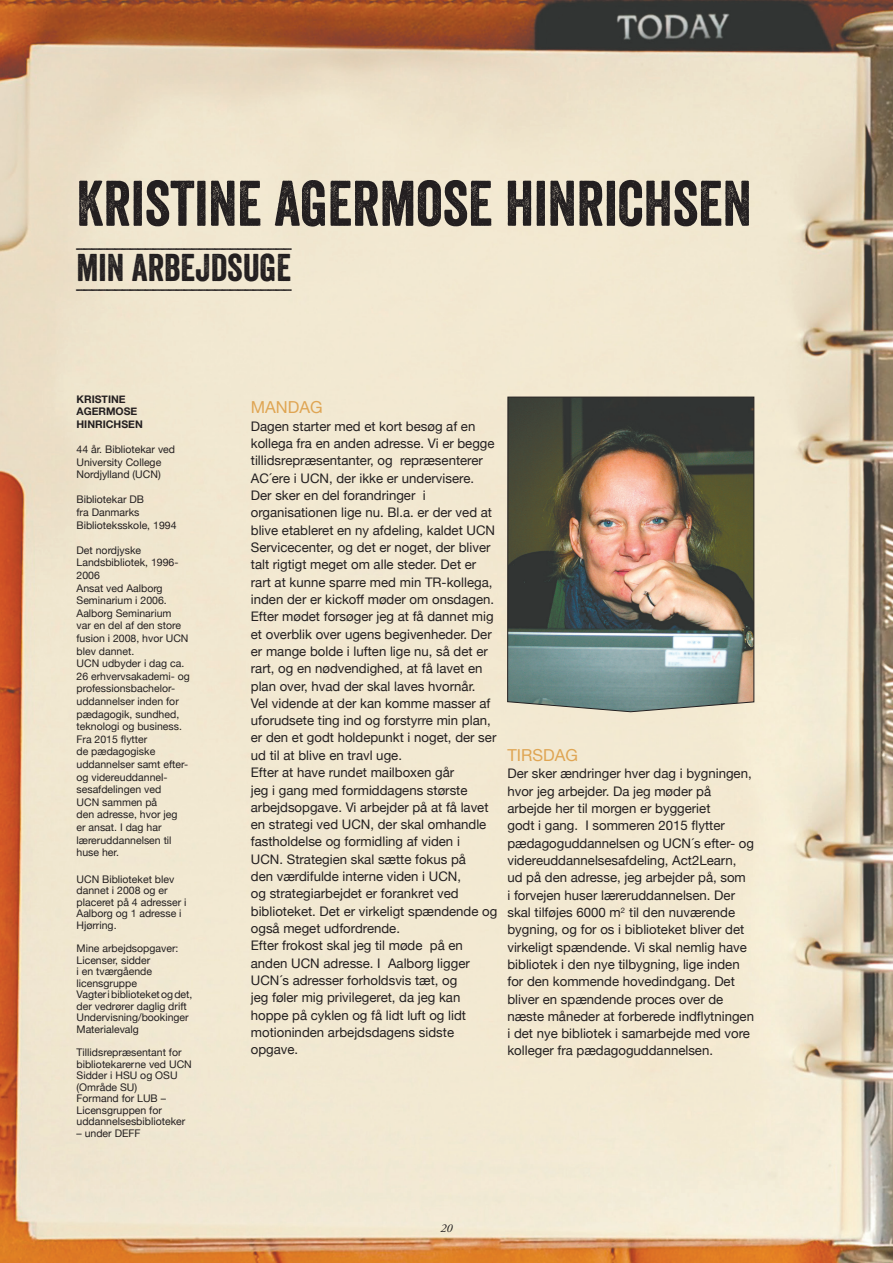
<style>
.page{position:relative;width:893px;height:1263px;background:#fff}
.page>*{position:absolute;margin:0;border:0;box-sizing:border-box;transform-origin:0 0}
.t1{font:62.25px "Veneer";color:#231f20}
.t2{font:37.5px "Veneer";color:#231f20}
.t3{font:19.65px "Veneer";color:#231f20}
.t4{font:16.5px "Helvetica Neue";color:#dfa553}
.t5{font:13.2px/17.2px "Helvetica Neue";color:#231f20}
.t6{font:italic 12px "Adobe Garamond Pro";color:#231f20}
.t7{font:10.5px/12.6px "Helvetica Neue";color:#231f20}
.t8{font:700 10.5px/12.6px "Helvetica Neue";color:#231f20}
</style>
<div class="page">
<img style="left:0;top:0;width:893px;height:1263px">
<img style="left:507px;top:397px;width:247px;height:315px">
<h1 class="t1" style="left:77px;top:165px;width:677px">KRISTINE AGERMOSE HINRICHSEN</h1>
<h3 class="t3" style="left:77px;top:228px;width:216px">____________________________</h3>
<h2 class="t2" style="left:77px;top:245px;width:216px">MIN ARBEJDSUGE</h2>
<h3 class="t3" style="left:77px;top:269px;width:216px">____________________________</h3>
<p class="t8" style="left:77px;top:393px;width:68px">KRISTINE<br>AGERMOSE<br>HINRICHSEN</p>
<p class="t7" style="left:77px;top:443px;width:100px">44 år. Bibliotekar ved<br>University College<br>Nordjylland (UCN)</p>
<p class="t7" style="left:77px;top:494px;width:101px">Bibliotekar DB<br>fra Danmarks<br>Biblioteksskole, 1994</p>
<p class="t7" style="left:77px;top:544px;width:115px">Det nordjyske<br>Landsbibliotek, 1996-<br>2006<br>Ansat ved Aalborg<br>Seminarium i 2006.<br>Aalborg Seminarium<br>var en del af den store fusion i 2008, hvor UCN blev dannet.<br>UCN udbyder i dag ca.<br>26 erhvervsakademi- og professionsbachelor&shy;uddannelser inden for pædagogik, sundhed, teknologi og business.<br>Fra 2015 flytter<br>de pædagogiske uddannelser samt efter&shy;og videreuddannel&shy;sesafdelingen ved<br>UCN sammen på<br>den adresse, hvor jeg<br>er ansat. I dag har læreruddannelsen til huse her.</p>
<p class="t7" style="left:77px;top:874px;width:111px;line-height:11.6px">UCN Biblioteket blev dannet i 2008 og er placeret på 4 adresser i<br>Aalborg og 1 adresse i<br>Hjørring.</p>
<p class="t7" style="left:77px;top:943px;width:117px;line-height:11.6px">Mine arbejdsopgaver:<br>Licenser, sidder<br>i en tværgående licensgruppe<br>Vagter i biblioteket og det, der vedrører daglig drift<br>Undervisning/bookinger<br>Materialevalg</p>
<p class="t7" style="left:77px;top:1047px;width:117px;line-height:11.6px">Tillidsrepræsentant for bibliotekarerne ved UCN<br>Sidder i HSU og OSU (Område SU)<br>Formand for LUB –<br>Licensgruppen for uddannelsesbiblioteker</p>
<p class="t7" style="left:77px;top:1127px;width:65px">– under DEFF</p>
<p class="t4" style="left:251px;top:395px;width:73px">MANDAG</p>
<p class="t5" style="left:251px;top:418px;width:248px">Dagen starter med et kort besøg af en kollega fra en anden adresse. Vi er begge tillidsrepræsentanter, og repræsenterer AC´ere i UCN, der ikke er undervisere.<br>Der sker en del forandringer i organisationen lige nu. Bl.a. er der ved at blive etableret en ny afdeling, kaldet UCN Servicecenter, og det er noget, der bliver talt rigtigt meget om alle steder. Det er rart at kunne sparre med min TR-kollega, inden der er kickoff møder om onsdagen.<br>Efter mødet forsøger jeg at få dannet mig et overblik over ugens begivenheder. Der er mange bolde i luften lige nu, så det er rart, og en nødvendighed, at få lavet en plan over, hvad der skal laves hvornår.<br>Vel vidende at der kan komme masser af uforudsete ting ind og forstyrre min plan, er den et godt holdepunkt i noget, der ser ud til at blive en travl uge.<br>Efter at have rundet mailboxen går<br>jeg i gang med formiddagens største arbejdsopgave. Vi arbejder på at få lavet en strategi ved UCN, der skal omhandle fastholdelse og formidling af viden i<br>UCN. Strategien skal sætte fokus på<br>den værdifulde interne viden i UCN,<br>og strategiarbejdet er forankret ved biblioteket. Det er virkeligt spændende og også meget udfordrende.<br>Efter frokost skal jeg til møde på en anden UCN adresse. I Aalborg ligger UCN´s adresser forholdsvis tæt, og<br>jeg føler mig privilegeret, da jeg kan hoppe på cyklen og få lidt luft og lidt motioninden arbejdsdagens sidste opgave.</p>
<p class="t4" style="left:507px;top:743px;width:72px">TIRSDAG</p>
<p class="t5" style="left:507px;top:766px;width:248px">Der sker ændringer hver dag i bygningen, hvor jeg arbejder. Da jeg møder på arbejde her til morgen er byggeriet<br>godt i gang. I sommeren 2015 flytter pædagoguddannelsen og UCN´s efter- og videreuddannelsesafdeling, Act2Learn, ud på den adresse, jeg arbejder på, som<br>i forvejen huser læreruddannelsen. Der skal tilføjes 6000 m<sup>2</sup> til den nuværende bygning, og for os i biblioteket bliver det virkeligt spændende. Vi skal nemlig have bibliotek i den nye tilbygning, lige inden for den kommende hovedindgang. Det bliver en spændende proces over de næste måneder at forberede indflytningen i det nye bibliotek i samarbejde med vore kolleger fra pædagoguddannelsen.</p>
<p class="t6" style="left:440px;top:1221px;width:13px">20</p>
</div>
